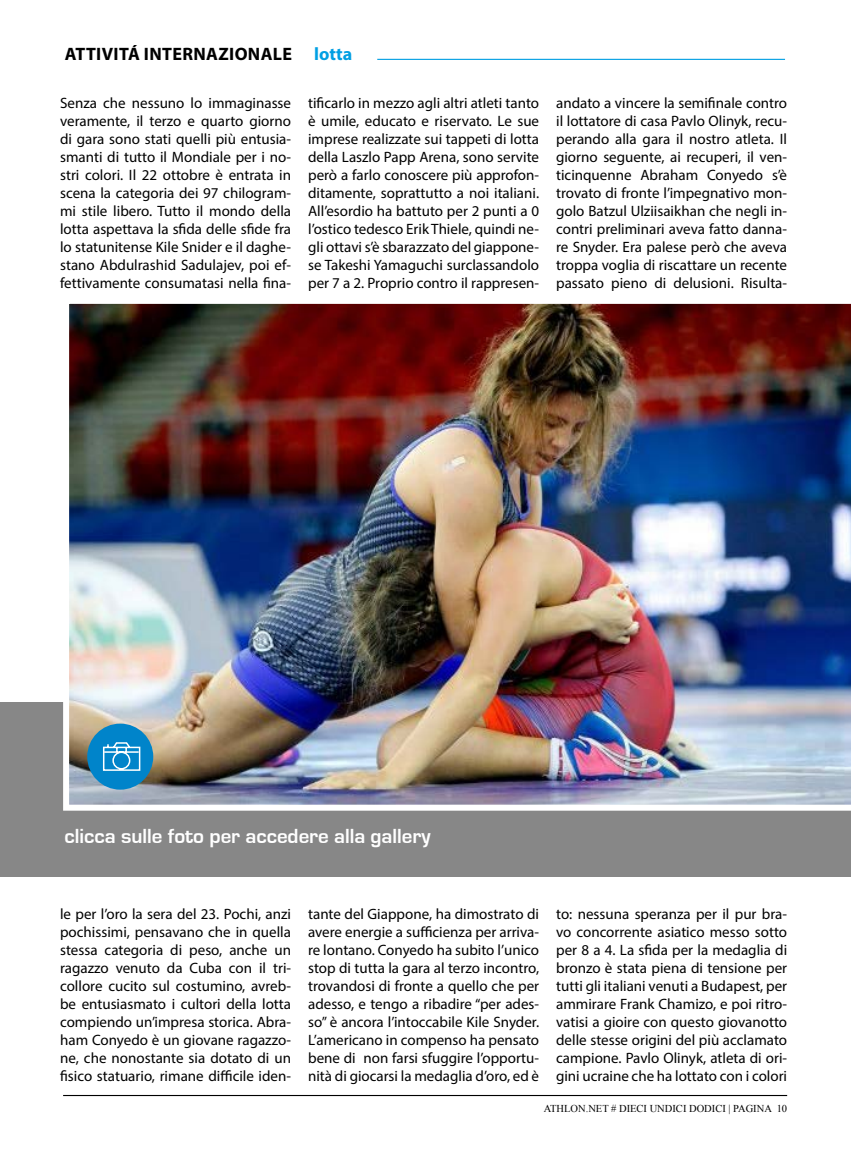
<style>
.page{position:relative;width:851px;height:1149px;background:#fff}
.page>*{position:absolute;margin:0;border:0;box-sizing:border-box;transform-origin:0 0}
.t1{font:700 21px "Eurostile";color:#fff}
.t2{font:700 18px "Myriad Pro";letter-spacing:.02em;color:#000}
.t3{font:15px/18px "Myriad Pro";color:#000;text-align:justify}
.t4{font:10.5px "Times New Roman";color:#000}
.s1{color:#009fe3}
</style>
<div class="page">
<hr style="left:63px;top:1094px;width:724px;height:1px;background:#000">
<hr style="left:377px;top:59px;width:407px;height:1px;background:#009fe3">
<div style="left:0;top:702px;width:850px;height:174px;background:#878787"></div>
<img style="left:63px;top:303px;width:787px;height:507px">
<div style="left:87px;top:723px;width:66px;height:66px;background:#0084ca;border-radius:50%"></div>
<svg style="left:102px;top:742px;width:39px;height:29px"></svg>
<p class="t2" style="left:65px;top:42px;width:289px">ATTIVITÁ INTERNAZIONALE <span class="s1">lotta</span></p>
<p class="t3" style="left:60px;top:94px;width:232px">Senza che nessuno lo immaginasse veramente, il terzo e quarto giorno di gara sono stati quelli più entusia&shy;smanti di tutto il Mondiale per i no&shy;stri colori. Il 22 ottobre è entrata in scena la categoria dei 97 chilogram&shy;mi stile libero. Tutto il mondo della lotta aspettava la sfida delle sfide fra lo statunitense Kile Snider e il daghe&shy;stano Abdulrashid Sadulajev, poi ef&shy;fettivamente consumatasi nella fina-</p>
<p class="t3" style="left:308px;top:94px;width:232px">tificarlo in mezzo agli altri atleti tanto è umile, educato e riservato. Le sue imprese realizzate sui tappeti di lotta della Laszlo Papp Arena, sono servite però a farlo conoscere più approfon&shy;ditamente, soprattutto a noi italiani.<br>All’esordio ha battuto per 2 punti a 0 l’ostico tedesco Erik Thiele, quindi ne&shy;gli ottavi s’è sbarazzato del giappone&shy;se Takeshi Yamaguchi surclassandolo per 7 a 2. Proprio contro il rappresen-</p>
<p class="t3" style="left:556px;top:94px;width:232px">andato a vincere la semifinale contro il lottatore di casa Pavlo Olinyk, recu&shy;perando alla gara il nostro atleta. Il giorno seguente, ai recuperi, il ven&shy;ticinquenne Abraham Conyedo s’è trovato di fronte l’impegnativo mon&shy;golo Batzul Ulziisaikhan che negli in&shy;contri preliminari aveva fatto danna&shy;re Snyder. Era palese però che aveva troppa voglia di riscattare un recente passato pieno di delusioni. Risulta-</p>
<h1 class="t1" style="left:65px;top:824px;width:367px">clicca sulle foto per accedere alla gallery</h1>
<p class="t3" style="left:60px;top:904px;width:232px">le per l’oro la sera del 23. Pochi, anzi pochissimi, pensavano che in quella stessa categoria di peso, anche un ragazzo venuto da Cuba con il tri&shy;collore cucito sul costumino, avreb&shy;be entusiasmato i cultori della lotta compiendo un’impresa storica. Abra&shy;ham Conyedo è un giovane ragazzo&shy;ne, che nonostante sia dotato di un fisico statuario, rimane difficile iden-</p>
<p class="t3" style="left:308px;top:904px;width:232px">tante del Giappone, ha dimostrato di avere energie a sufficienza per arriva&shy;re lontano. Conyedo ha subito l’unico stop di tutta la gara al terzo incontro, trovandosi di fronte a quello che per adesso, e tengo a ribadire “per ades&shy;so” è ancora l’intoccabile Kile Snyder.<br>L’americano in compenso ha pensato bene di non farsi sfuggire l’opportu&shy;nità di giocarsi la medaglia d’oro, ed è</p>
<p class="t3" style="left:556px;top:904px;width:232px">to: nessuna speranza per il pur bra&shy;vo concorrente asiatico messo sotto per 8 a 4. La sfida per la medaglia di bronzo è stata piena di tensione per tutti gli italiani venuti a Budapest, per ammirare Frank Chamizo, e poi ritro&shy;vatisi a gioire con questo giovanotto delle stesse origini del più acclamato campione. Pavlo Olinyk, atleta di ori&shy;gini ucraine che ha lottato con i colori</p>
<p class="t4" style="left:543px;top:1100px;width:245px">ATHLON.NET # DIECI UNDICI DODICI | PAGINA 10</p>
</div>
